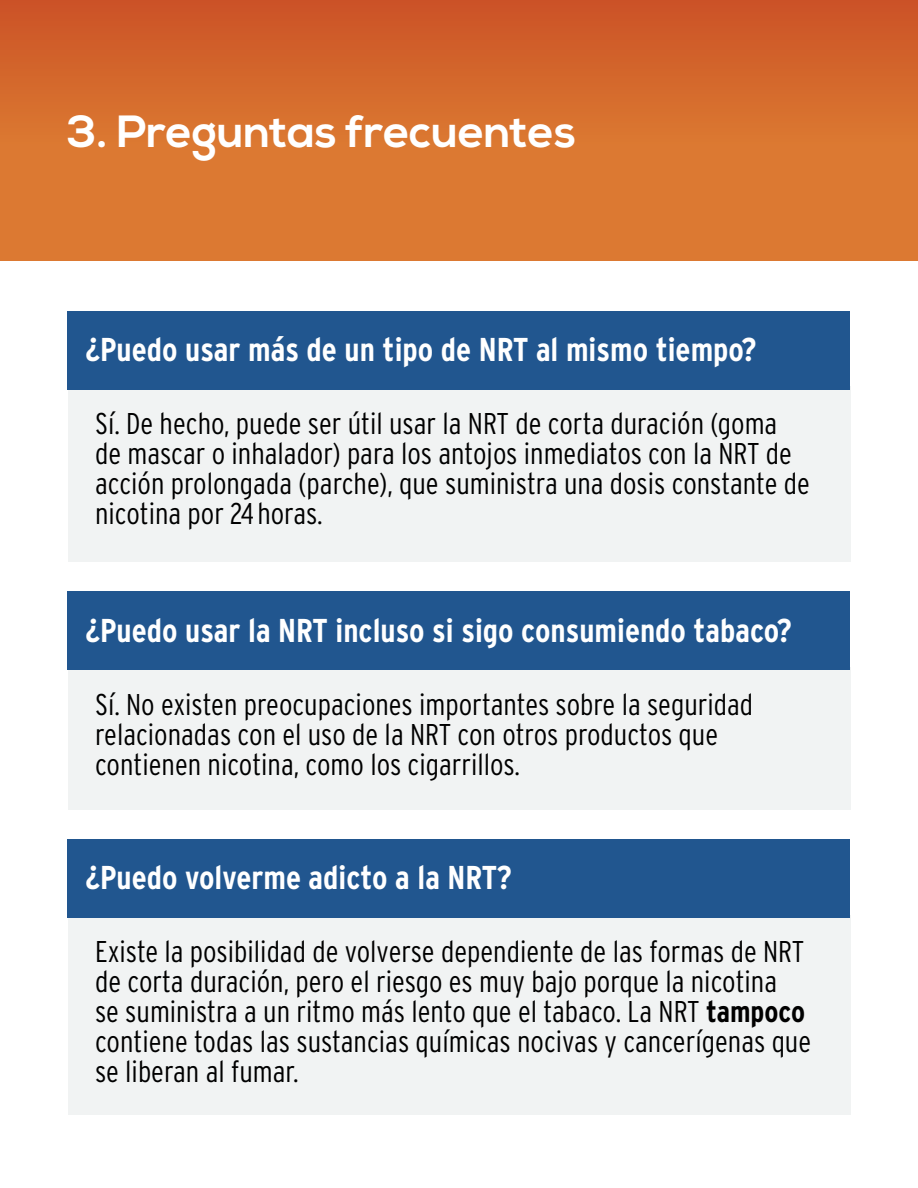
<style>
.page{position:relative;width:918px;height:1188px;background:#fff}
.page>*{position:absolute;margin:0;border:0;box-sizing:border-box;transform-origin:0 0}
.t1{font:700 45px "Nexa";color:#fff}
.t2{font:700 33px "Interstate Condensed";color:#fff}
.t3{font:300 condensed 30px/30px "Interstate";color:#000}
.s1{font-family:"Interstate Condensed";font-weight:700;font-stretch:normal}
</style>
<div class="page">
<div style="left:0;top:0;width:918px;height:260px;background:linear-gradient(to bottom,#ce5a28,#e08235)"></div>
<div style="left:68px;top:387px;width:782px;height:175px;background:#f1f3f3"></div>
<div style="left:68px;top:311px;width:782px;height:79px;background:#21568f"></div>
<div style="left:68px;top:667px;width:782px;height:143px;background:#f1f3f3"></div>
<div style="left:68px;top:592px;width:782px;height:78px;background:#21568f"></div>
<div style="left:68px;top:915px;width:782px;height:200px;background:#f1f3f3"></div>
<div style="left:68px;top:839px;width:782px;height:79px;background:#21568f"></div>
<h1 class="t1" style="left:68px;top:105px;width:510px">3. Preguntas frecuentes</h1>
<p class="t2" style="left:86px;top:331px;width:672px">¿Puedo usar más de un tipo de NRT al mismo tiempo?</p>
<p class="t3" style="left:95px;top:409px;width:716px">Sí. De hecho, puede ser útil usar la NRT de corta duración (goma de mascar o inhalador) para los antojos inmediatos con la NRT de acción prolongada (parche), que suministra una dosis constante de nicotina por 24 horas.</p>
<p class="t2" style="left:86px;top:612px;width:708px">¿Puedo usar la NRT incluso si sigo consumiendo tabaco?</p>
<p class="t3" style="left:95px;top:689px;width:660px">Sí. No existen preocupaciones importantes sobre la seguridad relacionadas con el uso de la NRT con otros productos que contienen nicotina, como los cigarrillos.</p>
<p class="t2" style="left:86px;top:859px;width:428px">¿Puedo volverme adicto a la NRT?</p>
<p class="t3" style="left:95px;top:937px;width:718px">Existe la posibilidad de volverse dependiente de las formas de NRT de corta duración, pero el riesgo es muy bajo porque la nicotina<br>se suministra a un ritmo más lento que el tabaco. La NRT <span class="s1">tampoco </span>contiene todas las sustancias químicas nocivas y cancerígenas que se liberan al fumar.</p>
</div>
